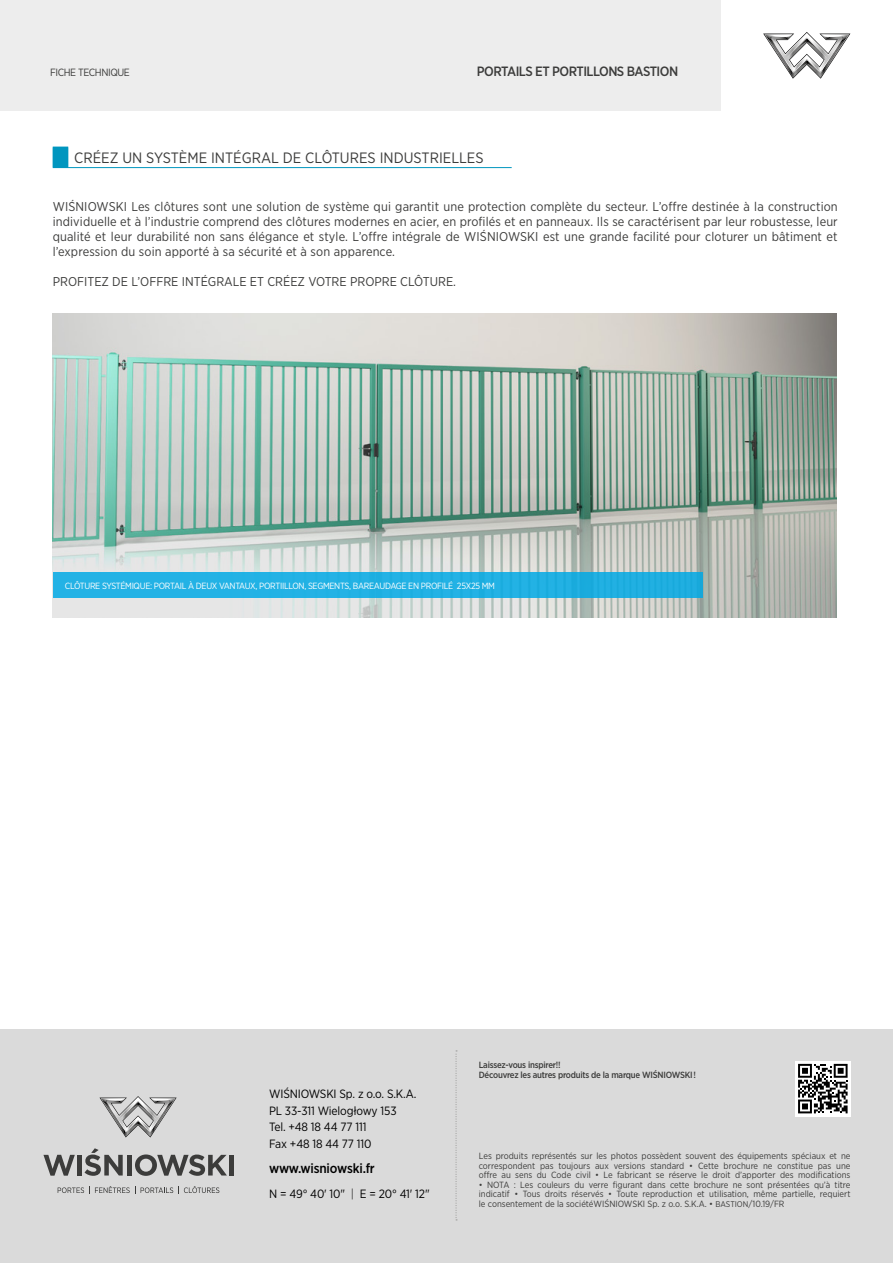
<style>
.page{position:relative;width:893px;height:1263px;background:#fff}
.page>*{position:absolute;margin:0;border:0;box-sizing:border-box;transform-origin:0 0}
.t1{font:15px "Gotham Narrow";color:#3c3c3b}
.t2{font:500 13.5px "Gotham Narrow";letter-spacing:-.04em;color:#3c3c3b}
.t3{font:500 13.5px "Gotham Narrow";letter-spacing:-.01em;color:#000}
.t4{font:12.75px/15px "Gotham Narrow";color:#3c3c3b;text-align:justify}
.t5{font:12px/16.5px "Gotham Narrow";letter-spacing:-.01em;color:#000}
.t6{font:10.5px "Gotham Narrow";letter-spacing:-.04em;color:#3c3c3b}
.t7{font:9px/9.4px "Gotham Narrow";color:#3c3c3b;text-align:justify}
.t8{font:9px "Gotham Narrow";letter-spacing:-.035em;color:#fff}
.t9{font:500 9px/9.4px "Gotham Narrow";letter-spacing:-.025em;color:#3c3c3b}
.s1{font-weight:300}
.s2{font-size:8.25px}
</style>
<div class="page">
<div style="left:0;top:0;width:721px;height:111px;background:#ededed"></div>
<svg style="left:763px;top:32px;width:87px;height:47px"></svg>
<hr style="left:68px;top:167px;width:444px;height:1px;background:#0096bf">
<svg style="left:53px;top:147px;width:15px;height:21px"></svg>
<img style="left:53px;top:313px;width:784px;height:305px">
<div style="left:53px;top:573px;width:650px;height:25px;background:#23b2e5"></div>
<div style="left:0;top:1029px;width:893px;height:234px;background:#dadada"></div>
<svg style="left:455px;top:1050px;width:2px;height:170px"></svg>
<div style="left:795px;top:1061px;width:55px;height:55px;background:#fff"></div>
<svg style="left:798px;top:1064px;width:50px;height:49px"></svg>
<svg style="left:43px;top:1155px;width:32px;height:21px"></svg>
<hr style="left:77px;top:1155px;width:4px;height:20px;background:#3c3c3b">
<svg style="left:85px;top:1148px;width:38px;height:28px"></svg>
<div style="left:127px;top:1155px;width:5px;height:20px;background:#3c3c3b"></div>
<svg style="left:135px;top:1154px;width:92px;height:22px"></svg>
<hr style="left:229px;top:1155px;width:4px;height:20px;background:#3c3c3b">
<svg style="left:100px;top:1096px;width:77px;height:41px"></svg>
<svg style="left:58px;top:1186px;width:161px;height:8px"></svg>
<p class="t6" style="left:50px;top:66px;width:81px">FICHE TECHNIQUE</p>
<p class="t2" style="left:477px;top:63px;width:203px">PORTAILS ET PORTILLONS BASTION</p>
<p class="t1" style="left:74px;top:149px;width:411px">CRÉEZ UN SYSTÈME INTÉGRAL DE CLÔTURES INDUSTRIELLES</p>
<p class="t4" style="left:53px;top:199px;width:787px">WIŚNIOWSKI Les clôtures sont une solution de système qui garantit une protection complète du secteur. L’offre destinée à la construction individuelle et à l’industrie comprend des clôtures modernes en acier, en profilés et en panneaux. Ils se caractérisent par leur robustesse, leur qualité et leur durabilité non sans élégance et style. L’offre intégrale de WIŚNIOWSKI est une grande facilité pour cloturer un bâtiment et l’expression du soin apporté à sa sécurité et à son apparence.</p>
<p class="t4" style="left:53px;top:274px;width:405px">PROFITEZ DE L’OFFRE INTÉGRALE ET CRÉEZ VOTRE PROPRE CLÔTURE.</p>
<p class="t8" style="left:65px;top:580px;width:432px">CLÔTURE SYSTÉMIQUE: PORTAIL À DEUX VANTAUX, PORTIILLON, SEGMENTS, BAREAUDAGE EN PROFILÉ 25X25 MM</p>
<p class="t5" style="left:269px;top:1085px;width:149px">WIŚNIOWSKI Sp. z o.o. S.K.A.<br>PL 33-311 Wielogłowy 153<br>Tel. +48 18 44 77 111<br>Fax +48 18 44 77 110</p>
<p class="t3" style="left:269px;top:1159px;width:107px">www.wisniowski.fr</p>
<p class="t5" style="left:269px;top:1185px;width:162px">N = 49° 40' 10" <span class="s1">|</span> E = 20° 41' 12"</p>
<p class="t9" style="left:479px;top:1060px;width:219px">Laissez-vous inspirer!!<br>Découvrez les autres produits de la marque WIŚNIOWSKI!</p>
<p class="t7" style="left:479px;top:1151px;width:373px">Les produits représentés sur les photos possèdent souvent des équipements spéciaux et ne correspondent pas toujours aux versions standard • Cette brochure ne constitue pas une offre au sens du Code civil • Le fabricant se réserve le droit d’apporter des modifications</p>
<p class="t7" style="left:479px;top:1179px;width:373px">• NOTA : Les couleurs du verre figurant dans cette brochure ne sont présentées qu’à titre indicatif • Tous droits réservés • Toute reproduction et utilisation, même partielle, requiert le consentement de la sociétéWIŚNIOWSKI Sp. z o.o. S.K.A. • <span class="s2">BASTION</span>/10.19/FR</p>
</div>
